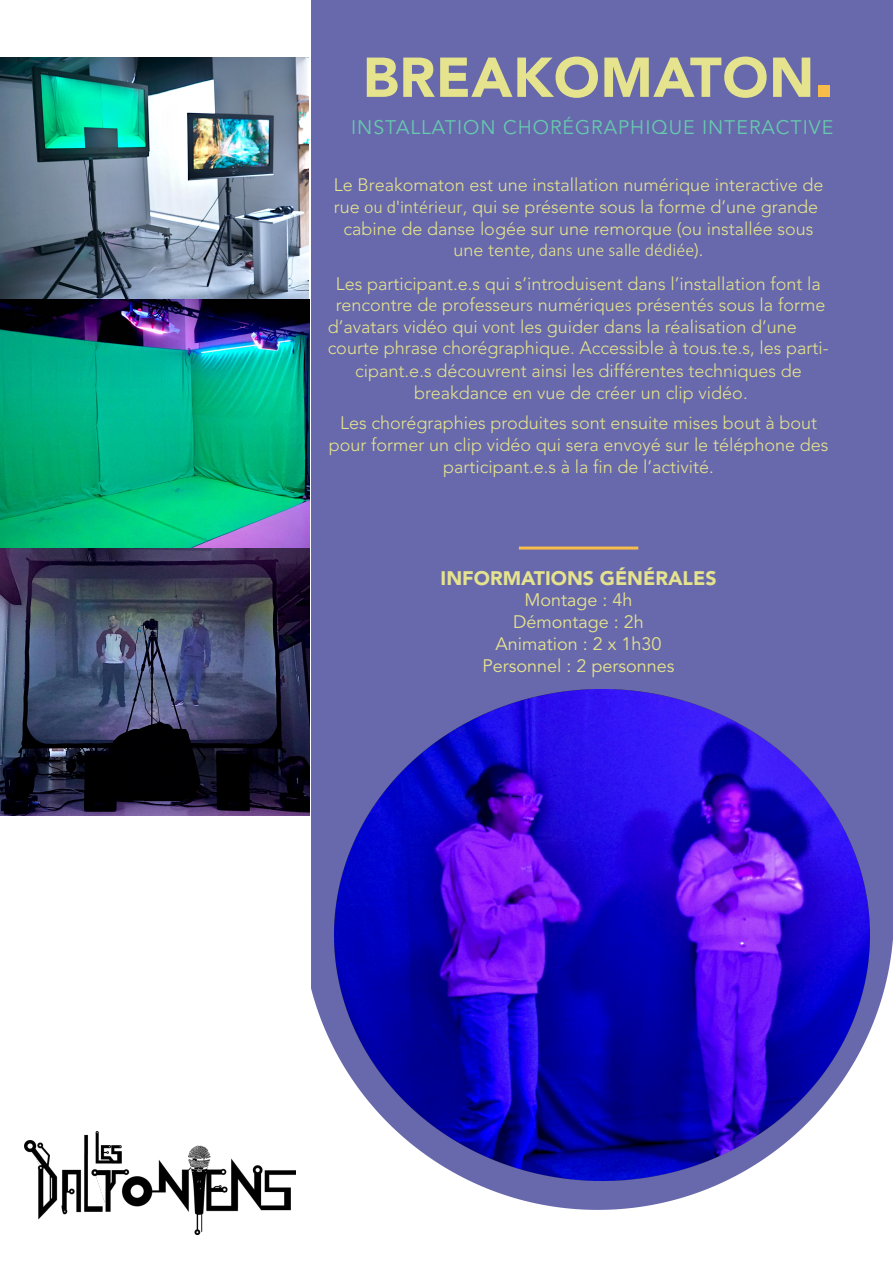
<style>
.page{position:relative;width:893px;height:1263px;background:#fff}
.page>*{position:absolute;margin:0;border:0;box-sizing:border-box;transform-origin:0 0}
.t1{font:900 55.5px "Avenir LT Std";letter-spacing:.01em;color:#e5e38d}
.t2{font:19.5px "Avenir LT Std";letter-spacing:.05em;color:#66caae}
.t3{font:900 19.5px "Avenir LT Std";color:#e5e38d}
.t4{font:300 18px/21.6px "Avenir";color:#e5e38d}
.t5{font:18px/21.9px "Avenir LT Std";color:#e5e38d;text-align:center}
.t6{font:300 18px "Calibri";color:#e5e38d}
.s1{font-family:"Arial";color:#f8bc4a}
.s2{font-family:"Calibri"}
.s3{font-family:"Avenir"}
</style>
<div class="page">
<div style="left:311px;top:0;width:582px;height:896px;background:#6869ac"></div>
<svg style="left:311px;top:689px;width:582px;height:521px;fill:#6869ae"></svg>
<hr style="left:519px;top:546px;width:119px;height:3px;background:#f8bc4a">
<img style="left:24px;top:1131px;width:271px;height:103px">
<img style="left:0;top:58px;width:309px;height:757px">
<img style="left:335px;top:690px;width:534px;height:490px">
<h1 class="t1" style="left:363px;top:44px;width:472px">BREAKOMATON<span class="s1">.</span></h1>
<p class="t2" style="left:351px;top:116px;width:484px">INSTALLATION CHORÉGRAPHIQUE INTERACTIVE</p>
<p class="t4" style="left:334px;top:175px;width:491px">Le Breakomaton est une installation numérique interactive de rue <span class="s2">ou d'intérieur</span>, qui se présente sous la forme d’une grande</p>
<p class="t4" style="left:344px;top:218px;width:471px">cabine de danse logée sur une remorque (ou installée sous</p>
<p class="t6" style="left:454px;top:243px;width:251px"><span class="s3">une tente</span>, dans une salle dédiée<span class="s3">).</span></p>
<p class="t4" style="left:336px;top:273px;width:491px">Les participant.e.s qui s’introduisent dans l’installation font la rencontre d<span class="s2">e</span> professeur<span class="s2">s</span> numérique<span class="s2">s</span> présenté<span class="s2">s</span> sous la forme</p>
<p class="t4" style="left:328px;top:316px;width:503px">d’avatar<span class="s2">s</span> vidéo qui v<span class="s2">ont</span> les guider dans la réalisation d’une courte phrase chorégraphique. Accessible à tous.te.s, les parti-</p>
<p class="t4" style="left:355px;top:360px;width:448px;text-align:center">cipant.e.s découvrent ainsi les différentes techniques de breakdance en vue de créer un clip vidéo.</p>
<p class="t4" style="left:329px;top:413px;width:501px;text-align:center">Les chorégraphies produites sont ensuite mises bout à bout pour former un clip vidéo qui sera envoyé sur le téléphone des participant.e.s à la fin de l’activité.</p>
<p class="t3" style="left:441px;top:566px;width:277px">INFORMATIONS GÉNÉRALES</p>
<p class="t5" style="left:483px;top:590px;width:194px">Montage : 4h<br>Démontage : 2h<br>Animation : 2 x 1h30<br>Personnel : 2 personnes</p>
</div>
